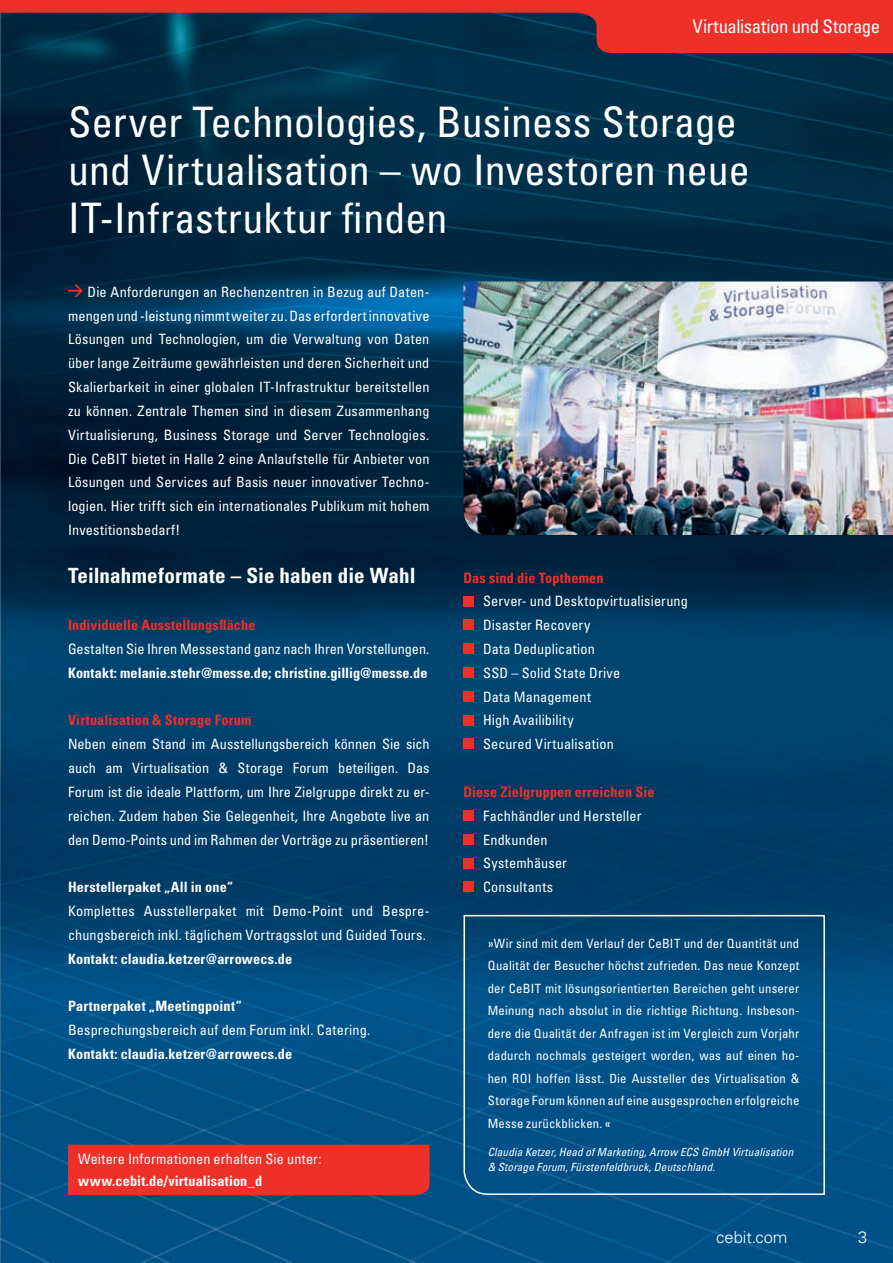
<style>
.page{position:relative;width:893px;height:1263px;background:#fff}
.page>*{position:absolute;margin:0;border:0;box-sizing:border-box;transform-origin:0 0}
.t1{font:condensed 42px/48px "Univers LT Std";letter-spacing:.005em;color:#fff}
.t2{font:700 condensed 21px "Univers LT Std";letter-spacing:.005em;color:#fff}
.t3{font:condensed 18.75px "Univers LT Std";letter-spacing:-.02em;color:#fff}
.t4{font:300 16.5px "Univers LT Std";color:#fff}
.t5{font:condensed 14.25px/23.9px "Univers LT Std";letter-spacing:.01em;color:#fff}
.t6{font:700 condensed 14.25px "Univers LT Std";letter-spacing:.01em;color:#fff}
.t7{font:700 condensed 14.25px "Univers LT Std";letter-spacing:.01em;color:#ef3029}
.t8{font:condensed 12.75px/22.5px "Univers LT Std";letter-spacing:.015em;color:#fff;text-align:justify}
.t9{font:italic condensed 11.25px/15px "Univers LT Std";letter-spacing:.015em;color:#fff}
</style>
<div class="page">
<img style="left:0;top:53px;width:893px;height:1210px">
<img style="left:463px;top:281px;width:430px;height:254px">
<svg style="left:0;top:0;width:893px;height:53px;background:#763139"></svg>
<svg style="left:68px;top:285px;width:15px;height:12px"></svg>
<div style="left:463px;top:596px;width:11px;height:10px;background:#ef3029"></div>
<div style="left:463px;top:620px;width:11px;height:10px;background:#ef3029"></div>
<div style="left:463px;top:643px;width:11px;height:11px;background:#ef3029"></div>
<div style="left:463px;top:667px;width:11px;height:11px;background:#ef3029"></div>
<div style="left:463px;top:691px;width:11px;height:11px;background:#ef3029"></div>
<div style="left:463px;top:715px;width:11px;height:10px;background:#ef3029"></div>
<div style="left:463px;top:739px;width:11px;height:10px;background:#ef3029"></div>
<div style="left:463px;top:810px;width:11px;height:11px;background:#ef3029"></div>
<div style="left:463px;top:834px;width:11px;height:10px;background:#ef3029"></div>
<div style="left:463px;top:858px;width:11px;height:10px;background:#ef3029"></div>
<div style="left:463px;top:881px;width:11px;height:11px;background:#ef3029"></div>
<svg style="left:463px;top:914px;width:363px;height:282px;background:#055287"></svg>
<div style="left:68px;top:1145px;width:362px;height:50px;background:#ef3029"></div>
<h3 class="t3" style="left:692px;top:15px;width:189px">Virtualisation und Storage</h3>
<h1 class="t1" style="left:68px;top:97px;width:683px">Server Technologies, Business Storage und Virtualisation – wo Investoren neue<br>IT-Infrastruktur finden</h1>
<p class="t5" style="left:68px;top:280px;width:363px;text-align:justify;text-indent:20px">Die Anforderungen an Rechenzentren in Bezug auf Daten&shy;mengen und -leistung nimmt weiter zu. Das erfordert innovative Lösungen und Technologien, um die Verwaltung von Daten über lange Zeiträume gewährleisten und deren Sicherheit und Skalierbarkeit in einer globalen IT-Infrastruktur bereitstellen zu können. Zentrale Themen sind in diesem Zusammenhang Virtualisierung, Business Storage und Server Technologies.<br>Die CeBIT bietet in Halle 2 eine Anlaufstelle für Anbieter von Lösungen und Services auf Basis neuer innovativer Techno&shy;logien. Hier trifft sich ein internationales Publikum mit hohem Investitionsbedarf!</p>
<h2 class="t2" style="left:68px;top:562px;width:349px">Teilnahmeformate – Sie haben die Wahl</h2>
<p class="t7" style="left:68px;top:616px;width:189px">Individuelle Ausstellungsfläche</p>
<p class="t5" style="left:68px;top:637px;width:363px">Gestalten Sie Ihren Messestand ganz nach Ihren Vorstellungen.</p>
<p class="t6" style="left:68px;top:664px;width:361px">Kontakt: melanie.stehr@messe.de; christine.gillig@messe.de</p>
<p class="t7" style="left:68px;top:712px;width:185px">Virtualisation &amp; Storage Forum</p>
<p class="t5" style="left:68px;top:732px;width:363px;text-align:justify">Neben einem Stand im Ausstellungsbereich können Sie sich auch am Virtualisation &amp; Storage Forum beteiligen. Das Forum ist die ideale Plattform, um Ihre Zielgruppe direkt zu er&shy;reichen. Zudem haben Sie Gelegenheit, Ihre Angebote live an den Demo-Points und im Rahmen der Vorträge zu präsentieren!</p>
<p class="t6" style="left:68px;top:878px;width:167px">Herstellerpaket „All in one“</p>
<p class="t5" style="left:68px;top:899px;width:363px">Komplettes Ausstellerpaket mit Demo-Point und Bespre&shy;chungsbereich inkl. täglichem Vortragsslot und Guided Tours.</p>
<p class="t6" style="left:68px;top:950px;width:226px">Kontakt: claudia.ketzer@arrowecs.de</p>
<p class="t6" style="left:68px;top:997px;width:175px">Partnerpaket „Meetingpoint“</p>
<p class="t5" style="left:68px;top:1018px;width:304px">Besprechungsbereich auf dem Forum inkl. Catering.</p>
<p class="t6" style="left:68px;top:1045px;width:226px">Kontakt: claudia.ketzer@arrowecs.de</p>
<p class="t5" style="left:78px;top:1146px;width:245px">Weitere Informationen erhalten Sie unter:</p>
<p class="t6" style="left:78px;top:1172px;width:186px">www.cebit.de/virtualisation_d</p>
<p class="t7" style="left:463px;top:569px;width:142px">Das sind die Topthemen</p>
<p class="t5" style="left:483px;top:589px;width:206px">Server- und Desktopvirtualisierung<br>Disaster Recovery<br>Data Deduplication<br>SSD – Solid State Drive<br>Data Management<br>High Availibility<br>Secured Virtualisation</p>
<p class="t7" style="left:463px;top:783px;width:193px">Diese Zielgruppen erreichen Sie</p>
<p class="t5" style="left:483px;top:803px;width:160px">Fachhändler und Hersteller<br>Endkunden<br>Systemhäuser<br>Consultants</p>
<p class="t8" style="left:488px;top:931px;width:313px">»Wir sind mit dem Verlauf der CeBIT und der Quantität und Qualität der Besucher höchst zufrieden. Das neue Konzept der CeBIT mit lösungsorientierten Bereichen geht unserer Meinung nach absolut in die richtige Richtung. Insbeson&shy;dere die Qualität der Anfragen ist im Vergleich zum Vorjahr dadurch nochmals gesteigert worden, was auf einen ho&shy;hen ROI hoffen lässt. Die Aussteller des Virtualisation &amp; Storage Forum können auf eine ausgesprochen erfolgreiche Messe zurückblicken. «</p>
<p class="t9" style="left:488px;top:1144px;width:307px">Claudia Ketzer, Head of Marketing, Arrow ECS GmbH Virtualisation &amp; Storage Forum, Fürstenfeldbruck, Deutschland.</p>
<p class="t4" style="left:716px;top:1227px;width:73px">cebit.com</p>
<p class="t4" style="left:858px;top:1227px;width:11px">3</p>
</div>
